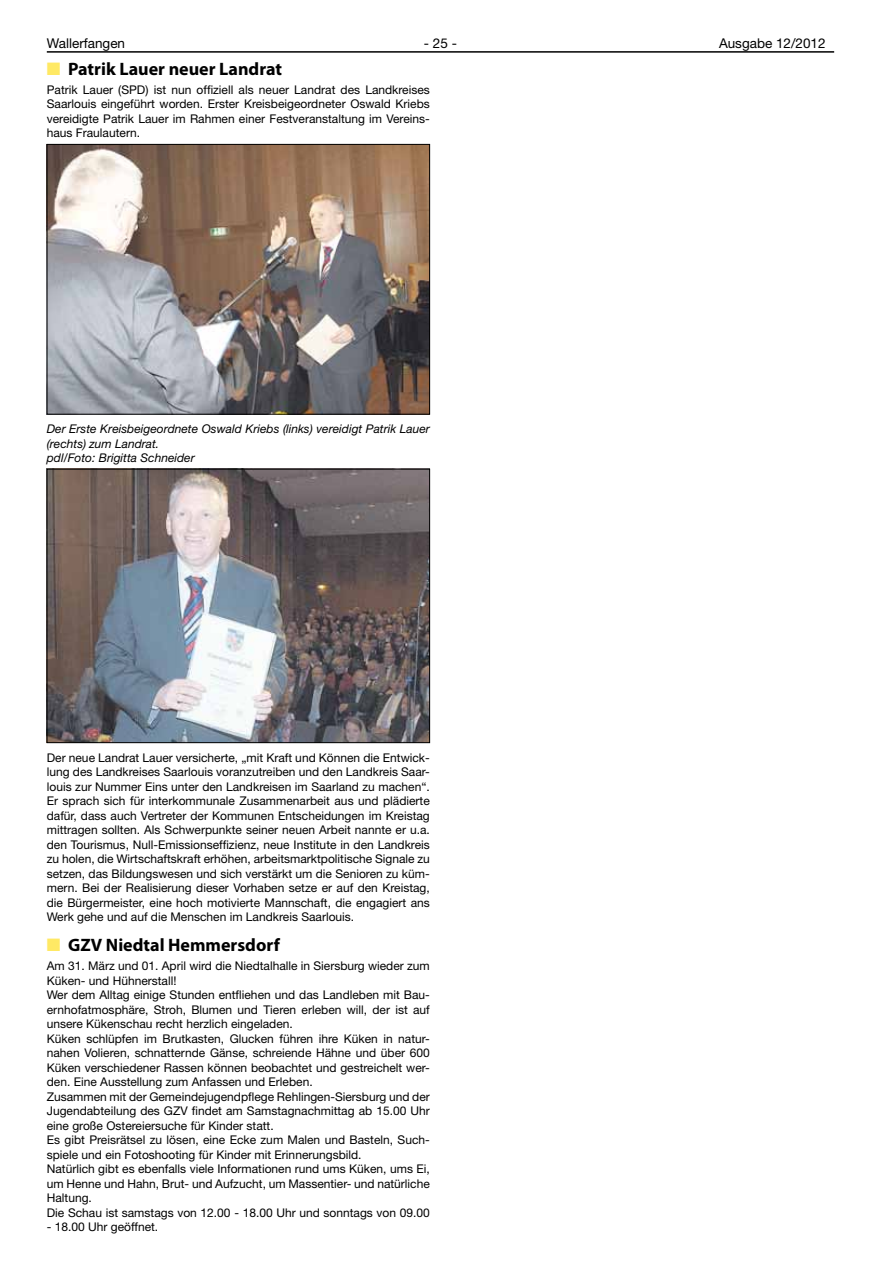
<style>
.page{position:relative;width:881px;height:1263px;background:#fff}
.page>*{position:absolute;margin:0;border:0;box-sizing:border-box;transform-origin:0 0}
.t1{font:700 18px "Myriad Pro";color:#000}
.t2{font:13.5px "Helvetica Neue LT";color:#000}
.t3{font:12px/14.5px "Helvetica Neue LT";color:#000;text-align:justify}
.t4{font:italic 12px/14.5px "Helvetica Neue LT";color:#000}
.s1{color:#ffe964}
</style>
<div class="page">
<hr style="left:47px;top:51px;width:786px;height:2px;background:#000">
<img style="left:49px;top:146px;width:378px;height:266px">
<div style="left:47px;top:144px;width:382px;height:270px;border:1px solid #000"></div>
<img style="left:49px;top:471px;width:378px;height:270px">
<div style="left:47px;top:469px;width:382px;height:274px;border:1px solid #000"></div>
<p class="t2" style="left:47px;top:35px;width:80px">Wallerfangen</p>
<p class="t2" style="left:424px;top:35px;width:35px">- 25 -</p>
<p class="t2" style="left:718px;top:35px;width:108px">Ausgabe 12/2012</p>
<h1 class="t1" style="left:47px;top:57px;width:236px"><span class="s1">■</span> Patrik Lauer neuer Landrat</h1>
<p class="t3" style="left:47px;top:82px;width:384px">Patrik Lauer (SPD) ist nun offiziell als neuer Landrat des Landkreises Saarlouis eingeführt worden. Erster Kreisbeigeordneter Oswald Kriebs vereidigte Patrik Lauer im Rahmen einer Festveranstaltung im Vereins&shy;haus Fraulautern.</p>
<p class="t4" style="left:47px;top:421px;width:384px">Der Erste Kreisbeigeordnete Oswald Kriebs (links) vereidigt Patrik Lauer (rechts) zum Landrat.<br>pdl/Foto: Brigitta Schneider</p>
<p class="t3" style="left:47px;top:750px;width:384px">Der neue Landrat Lauer versicherte, „mit Kraft und Können die Entwick&shy;lung des Landkreises Saarlouis voranzutreiben und den Landkreis Saar&shy;louis zur Nummer Eins unter den Landkreisen im Saarland zu machen“.<br>Er sprach sich für interkommunale Zusammenarbeit aus und plädierte dafür, dass auch Vertreter der Kommunen Entscheidungen im Kreistag mittragen sollten. Als Schwerpunkte seiner neuen Arbeit nannte er u.a. den Tourismus, Null-Emissionseffizienz, neue Institute in den Landkreis zu holen, die Wirtschaftskraft erhöhen, arbeitsmarktpolitische Signale zu setzen, das Bildungswesen und sich verstärkt um die Senioren zu küm&shy;mern. Bei der Realisierung dieser Vorhaben setze er auf den Kreistag, die Bürgermeister, eine hoch motivierte Mannschaft, die engagiert ans Werk gehe und auf die Menschen im Landkreis Saarlouis.</p>
<h1 class="t1" style="left:47px;top:933px;width:234px"><span class="s1">■</span> GZV Niedtal Hemmersdorf</h1>
<p class="t3" style="left:47px;top:958px;width:384px;text-align:left">Am 31. März und 01. April wird die Niedtalhalle in Siersburg wieder zum Küken- und Hühnerstall!<br>Wer dem Alltag einige Stunden entfliehen und das Landleben mit Bau&shy;ernhofatmosphäre, Stroh, Blumen und Tieren erleben will, der ist auf unsere Kükenschau recht herzlich eingeladen.<br>Küken schlüpfen im Brutkasten, Glucken führen ihre Küken in natur&shy;nahen Volieren, schnatternde Gänse, schreiende Hähne und über 600<br>Küken verschiedener Rassen können beobachtet und gestreichelt wer&shy;den. Eine Ausstellung zum Anfassen und Erleben.<br>Zusammen mit der Gemeindejugendpflege Rehlingen-Siersburg und der Jugendabteilung des GZV findet am Samstagnachmittag ab 15.00 Uhr eine große Ostereiersuche für Kinder statt.<br>Es gibt Preisrätsel zu lösen, eine Ecke zum Malen und Basteln, Such&shy;spiele und ein Fotoshooting für Kinder mit Erinnerungsbild.<br>Natürlich gibt es ebenfalls viele Informationen rund ums Küken, ums Ei, um Henne und Hahn, Brut- und Aufzucht, um Massentier- und natürliche Haltung.<br>Die Schau ist samstags von 12.00 - 18.00 Uhr und sonntags von 09.00</p>
<p class="t3" style="left:47px;top:1219px;width:113px">- 18.00 Uhr geöffnet.</p>
</div>
